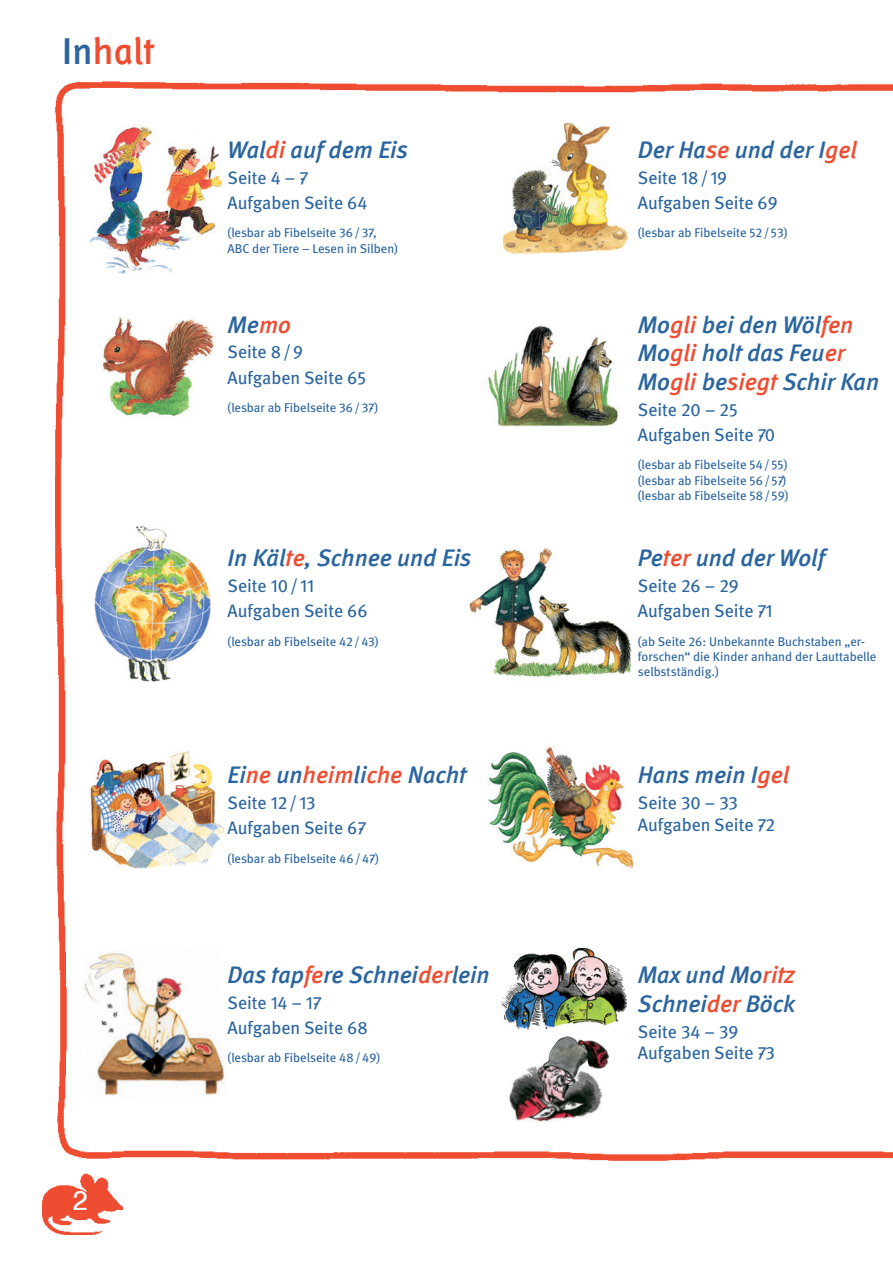
<style>
.page{position:relative;width:893px;height:1263px;background:#fff}
.page>*{position:absolute;margin:0;border:0;box-sizing:border-box;transform-origin:0 0}
.t1{font:italic 500 37.5px "Meta";color:#ef4d32}
.t2{font:27px "Schulbuch Nord OE Roman";color:#fff}
.t3{font:italic 500 24px/28.8px "Meta";color:#2a659f}
.t4{font:18px/25.2px "Meta";color:#2a659f}
.t5{font:12.75px/15.3px "Meta";color:#2a659f}
.s1{color:#2a659f}
.s2{color:#ef4d32}
.s3{font-family:"Meta Book Expert"}
</style>
<div class="page">
<img style="left:55px;top:82px;width:838px;height:1079px">
<img style="left:82px;top:946px;width:145px;height:156px">
<img style="left:87px;top:124px;width:145px;height:153px">
<img style="left:464px;top:542px;width:175px;height:138px">
<img style="left:488px;top:740px;width:150px;height:131px">
<img style="left:77px;top:315px;width:140px;height:105px">
<img style="left:500px;top:947px;width:127px;height:82px">
<img style="left:42px;top:1174px;width:81px;height:61px">
<img style="left:89px;top:520px;width:125px;height:167px">
<img style="left:89px;top:751px;width:134px;height:117px">
<img style="left:489px;top:120px;width:140px;height:135px">
<img style="left:487px;top:323px;width:140px;height:105px">
<img style="left:509px;top:1036px;width:100px;height:87px">
<h1 class="t1" style="left:64px;top:29px;width:94px"><span class="s1">In</span>halt</h1>
<h2 class="t2" style="left:73px;top:1184px;width:17px">2</h2>
<h3 class="t3" style="left:228px;top:135px;width:182px">Wal<span class="s2">di</span> auf dem Eis</h3>
<h3 class="t4" style="left:228px;top:165px;width:141px">Seite <span class="s3">4</span> – <span class="s3">7</span>-<br>Aufgaben Seite <span class="s3">64</span></h3>
<p class="t5" style="left:228px;top:225px;width:172px">(lesbar ab Fibelseite <span class="s3">36</span>/<span class="s3">37</span>-,<br>ABC der Tiere – Lesen in Silben)</p>
<h3 class="t3" style="left:228px;top:309px;width:65px">Me<span class="s2">mo</span></h3>
<h3 class="t4" style="left:228px;top:339px;width:140px">Seite <span class="s3">8</span>/<span class="s3">9<br></span>Aufgaben Seite <span class="s3">65</span></h3>
<p class="t5" style="left:228px;top:399px;width:152px">(lesbar ab Fibelseite <span class="s3">36</span>/<span class="s3">37</span>-)</p>
<h3 class="t3" style="left:228px;top:543px;width:245px">In Käl<span class="s2">te</span>, Schnee und Eis</h3>
<h3 class="t4" style="left:228px;top:573px;width:142px">Seite <span class="s3">10</span>/ <span class="s3">11<br></span>Aufgaben Seite <span class="s3">66</span></h3>
<p class="t5" style="left:228px;top:633px;width:153px">(lesbar ab Fibelseite <span class="s3">42</span>/<span class="s3">43</span>)</p>
<h3 class="t3" style="left:228px;top:760px;width:241px">Ei<span class="s2">ne</span> un<span class="s2">heim</span>li<span class="s2">che</span> Nacht</h3>
<h3 class="t4" style="left:228px;top:790px;width:140px">Seite <span class="s3">12</span>/ <span class="s3">13<br></span>Aufgaben Seite <span class="s3">67</span>-</h3>
<p class="t5" style="left:228px;top:850px;width:153px">(lesbar ab Fibelseite <span class="s3">46</span>/<span class="s3">47</span>-)</p>
<h3 class="t3" style="left:228px;top:960px;width:264px">Das tap<span class="s2">fe</span>re Schnei<span class="s2">der</span>lein</h3>
<h3 class="t4" style="left:228px;top:990px;width:142px">Seite <span class="s3">14</span> – <span class="s3">17</span>-<br>Aufgaben Seite <span class="s3">68</span></h3>
<p class="t5" style="left:228px;top:1050px;width:154px">(lesbar ab Fibelseite <span class="s3">48</span>/<span class="s3">49</span>)</p>
<h3 class="t3" style="left:638px;top:135px;width:220px">Der Ha<span class="s2">se</span> und der I<span class="s2">gel</span></h3>
<h3 class="t4" style="left:638px;top:165px;width:141px">Seite <span class="s3">18</span>/ <span class="s3">19<br></span>Aufgaben Seite <span class="s3">69</span></h3>
<p class="t5" style="left:638px;top:225px;width:151px">(lesbar ab Fibelseite <span class="s3">52</span>/<span class="s3">53</span>)</p>
<h3 class="t3" style="left:638px;top:309px;width:243px">Mo<span class="s2">gli</span> bei den Wöl<span class="s2">fen<br></span>Mo<span class="s2">gli</span> holt das Feu<span class="s2">er<br></span>Mo<span class="s2">gli</span> be<span class="s2">siegt</span> Schir Kan</h3>
<h3 class="t4" style="left:638px;top:397px;width:139px">Seite <span class="s3">20</span> – <span class="s3">25<br></span>Aufgaben Seite <span class="s3">7</span>-<span class="s3">0</span></h3>
<p class="t5" style="left:638px;top:457px;width:152px">(lesbar ab Fibelseite <span class="s3">54</span>/<span class="s3">55</span>) (lesbar ab Fibelseite <span class="s3">56</span>/<span class="s3">57</span>-) (lesbar ab Fibelseite <span class="s3">58</span>/<span class="s3">59</span>)</p>
<h3 class="t3" style="left:638px;top:543px;width:188px">Pe<span class="s2">ter</span> und der Wolf</h3>
<h3 class="t4" style="left:638px;top:573px;width:136px">Seite <span class="s3">26</span> – <span class="s3">29<br></span>Aufgaben Seite <span class="s3">7</span>-<span class="s3">1</span></h3>
<p class="t5" style="left:638px;top:633px;width:240px">(ab Seite <span class="s3">26</span>: Unbekannte Buchstaben „er&shy;forschen“ die Kinder anhand der Lauttabelle selbstständig.)</p>
<h3 class="t3" style="left:638px;top:760px;width:153px">Hans mein I<span class="s2">gel</span></h3>
<h3 class="t4" style="left:638px;top:792px;width:139px;line-height:21.6px">Seite <span class="s3">30</span> – <span class="s3">33<br></span>Aufgaben Seite <span class="s3">7</span>-<span class="s3">2</span></h3>
<h3 class="t3" style="left:638px;top:960px;width:159px">Max und Mo<span class="s2">ritz<br></span>Schnei<span class="s2">der</span> Böck</h3>
<h3 class="t4" style="left:638px;top:1021px;width:139px;line-height:21.6px">Seite <span class="s3">34</span> – <span class="s3">39<br></span>Aufgaben Seite <span class="s3">7</span>-<span class="s3">3</span></h3>
</div>
